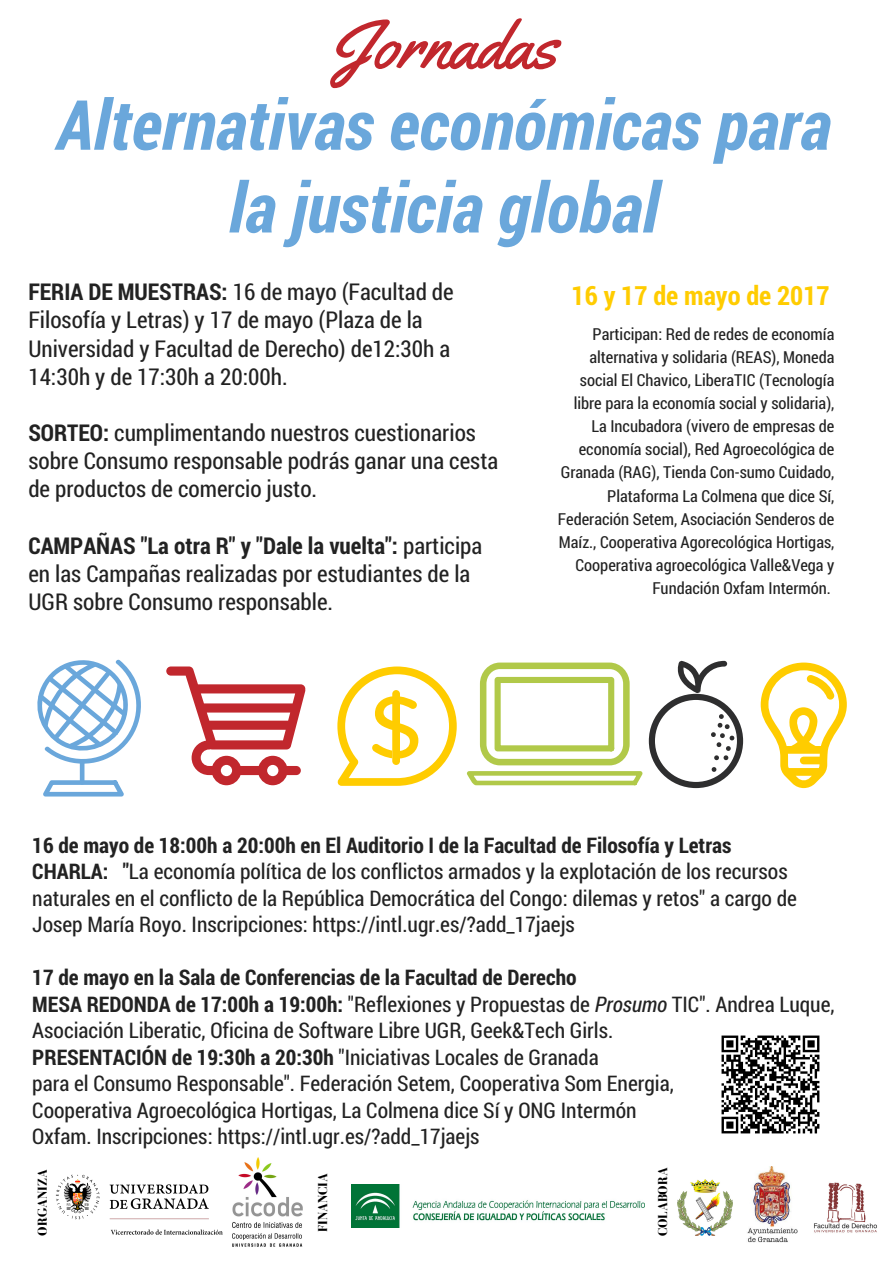
<style>
.page{position:relative;width:893px;height:1263px;background:#fff}
.page>*{position:absolute;margin:0;border:0;box-sizing:border-box;transform-origin:0 0}
.t1{font:italic 700 69.15px/82.7px "Roboto Condensed";color:#6aa7db;text-align:center}
.t2{font:68.03px "Yellowtail";color:#c1272d}
.t3{font:700 26.47px "Roboto Condensed";color:#fc0}
.t4{font:23.17px/28.1px "Roboto Condensed";color:#222}
.t5{font:21.52px/26.5px "Roboto Condensed";color:#222}
.t6{font:16.58px/23.1px "Roboto Condensed";color:#222;text-align:right}
.t7{font:700 13.27px "Bodoni FLF";color:#000}
.s1{font-weight:700}
.s2{font-style:italic}
</style>
<div class="page">
<img style="left:238px;top:1157px;width:64px;height:90px">
<img style="left:55px;top:1174px;width:183px;height:73px">
<img style="left:351px;top:1184px;width:293px;height:43px">
<svg style="left:37px;top:660px;width:104px;height:136px"></svg>
<svg style="left:166px;top:666px;width:139px;height:119px"></svg>
<svg style="left:337px;top:666px;width:120px;height:120px"></svg>
<svg style="left:480px;top:662px;width:150px;height:103px"></svg>
<svg style="left:467px;top:771px;width:175px;height:14px"></svg>
<svg style="left:761px;top:662px;width:86px;height:126px"></svg>
<svg style="left:649px;top:661px;width:94px;height:127px"></svg>
<img style="left:677px;top:1180px;width:55px;height:55px">
<img style="left:814px;top:1182px;width:63px;height:51px">
<img style="left:747px;top:1166px;width:51px;height:77px">
<img style="left:721px;top:1035px;width:99px;height:99px">
<h2 class="t2" style="left:330px;top:2px;width:229px">Jornadas</h2>
<h1 class="t1" style="left:56px;top:81px;width:776px">Alternativas económicas para la justicia global</h1>
<p class="t4" style="left:28px;top:277px;width:427px"><span class="s1">FERIA DE MUESTRAS:</span> 16 de mayo (Facultad de Filosofía y Letras) y 17 de mayo (Plaza de la Universidad y Facultad de Derecho) de12:30h a 14:30h y de 17:30h a 20:00h.</p>
<p class="t4" style="left:28px;top:418px;width:471px"><span class="s1">SORTEO:</span> cumplimentando nuestros cuestionarios sobre Consumo responsable podrás ganar una cesta de productos de comercio justo.</p>
<p class="t4" style="left:28px;top:531px;width:455px"><span class="s1">CAMPAÑAS "La otra R" y "Dale la vuelta":</span> participa en las Campañas realizadas por estudiantes de la<br>UGR sobre Consumo responsable.</p>
<p class="t3" style="left:572px;top:277px;width:260px">16 y 17 de mayo de 2017</p>
<p class="t6" style="left:558px;top:322px;width:278px">Participan: Red de redes de economía alternativa y solidaria (REAS), Moneda social El Chavico, LiberaTIC (Tecnología libre para la economía social y solidaria), La Incubadora (vivero de empresas de economía social), Red Agroecológica de Granada (RAG), Tienda Con-sumo Cuidado, Plataforma La Colmena que dice Sí, Federación Setem, Asociación Senderos de Maíz., Cooperativa Agorecológica Hortigas, Cooperativa agroecológica Valle&amp;Vega y Fundación Oxfam Intermón.</p>
<p class="t5" style="left:32px;top:831px;width:766px"><span class="s1">16 de mayo de 18:00h a 20:00h en El Auditorio I de la Facultad de Filosofía y Letras CHARLA: "</span>La economía política de los conflictos armados y la explotación de los recursos naturales en el conflicto de la República Democrática del Congo: dilemas y retos" a cargo de Josep María Royo. Inscripciones: https://intl.ugr.es/?add_17jaejs</p>
<p class="t5" style="left:32px;top:964px;width:804px"><span class="s1">17 de mayo en la Sala de Conferencias de la Facultad de Derecho<br>MESA REDONDA de 17:00h a 19:00h:</span> "Reflexiones y Propuestas de <span class="s2">Prosumo</span> TIC". Andrea Luque, Asociación Liberatic, Oficina de Software Libre UGR, Geek&amp;Tech Girls.<br><span class="s1">PRESENTACIÓN de 19:30h a 20:30h</span> "Iniciativas Locales de Granada<br>para el Consumo Responsable". Federación Setem, Cooperativa Som Energia,<br>Cooperativa Agroecológica Hortigas, La Colmena dice Sí y ONG Intermón<br>Oxfam. Inscripciones: https://intl.ugr.es/?add_17jaejs</p>
<p class="t7" style="left:35px;top:1235px;width:68px;rotate:-90deg">ORGANIZA</p>
<p class="t7" style="left:656px;top:1236px;width:71px;rotate:-90deg">COLABORA</p>
<p class="t7" style="left:316px;top:1232px;width:61px;rotate:-90deg">FINANCIA</p>
</div>
